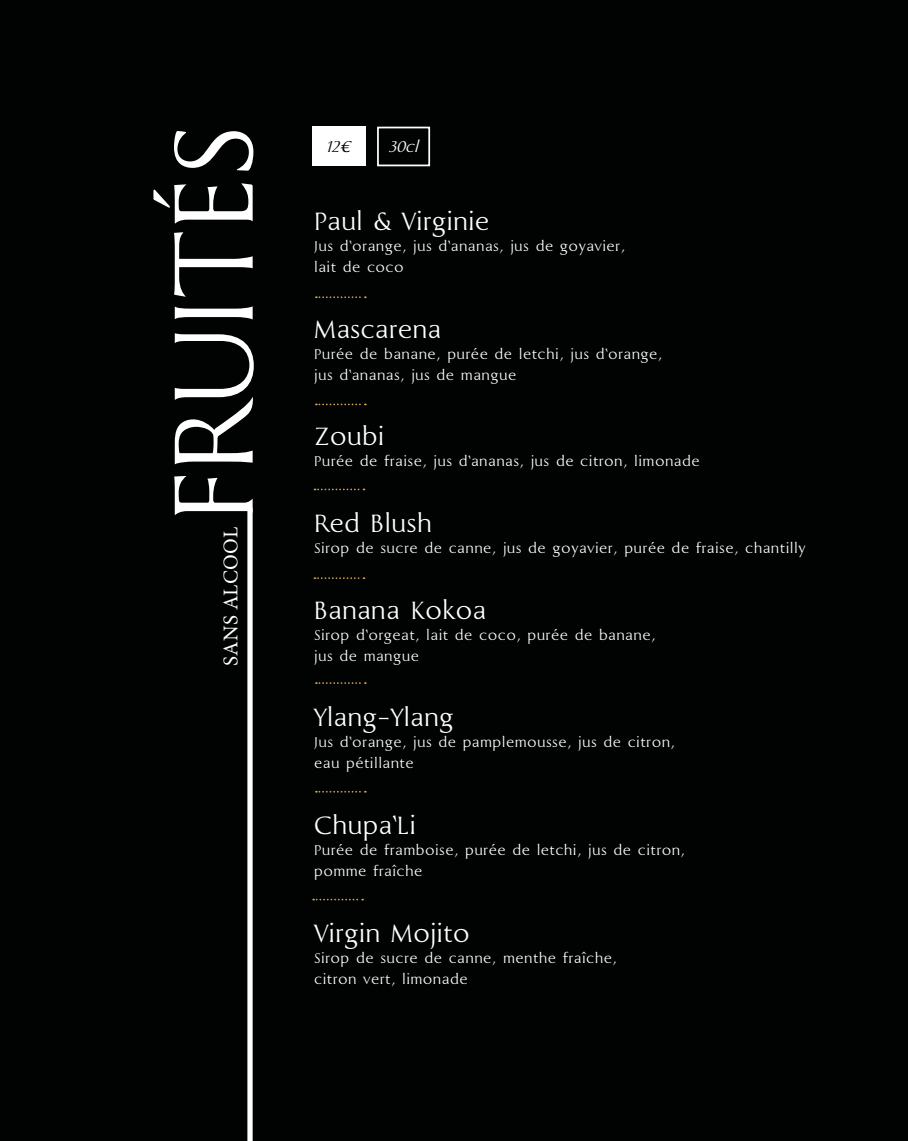
<style>
.page{position:relative;width:908px;height:1141px;background:#010202}
.page>*{position:absolute;margin:0;border:0;box-sizing:border-box;transform-origin:0 0}
.t1{font:126px "Legan";letter-spacing:-.01em;color:#fff}
.t2{font:28px "Legan";color:#fff}
.t3{font:21px "Minion Pro";letter-spacing:.01em;color:#fff}
.t4{font:italic 17.5px "Legan";color:#fff}
.t5{font:italic 17.5px "Legan";color:#000}
.t6{font:15.75px/21px "Legan";letter-spacing:.025em;color:#fff}
</style>
<div class="page">
<div style="left:247px;top:508px;width:6px;height:633px;background:#fff"></div>
<div style="left:312px;top:127px;width:54px;height:39px;background:#fff"></div>
<svg style="left:316px;top:296px;width:50px;height:2px"></svg>
<svg style="left:316px;top:404px;width:50px;height:1px"></svg>
<svg style="left:314px;top:489px;width:50px;height:1px"></svg>
<svg style="left:314px;top:577px;width:50px;height:2px"></svg>
<svg style="left:313px;top:899px;width:50px;height:1px"></svg>
<svg style="left:316px;top:682px;width:50px;height:2px"></svg>
<svg style="left:316px;top:791px;width:50px;height:2px"></svg>
<div style="left:377px;top:127px;width:53px;height:39px;border:2px solid #fff"></div>
<h1 class="t1" style="left:125px;top:523px;width:399px;rotate:-90deg">FRUITÉS</h1>
<p class="t5" style="left:326px;top:134px;width:34px">12€</p>
<h3 class="t3" style="left:217px;top:666px;width:141px;rotate:-90deg">SANS ALCOOL</h3>
<p class="t4" style="left:389px;top:134px;width:37px">30cl</p>
<h2 class="t2" style="left:314px;top:202px;width:177px">Paul &amp; Virginie</h2>
<p class="t6" style="left:314px;top:236px;width:312px">Jus d’orange, jus d’ananas, jus de goyavier, lait de coco</p>
<h2 class="t2" style="left:314px;top:309px;width:129px">Mascarena</h2>
<p class="t6" style="left:314px;top:343px;width:350px">Purée de banane, purée de letchi, jus d’orange, jus d’ananas, jus de mangue</p>
<h2 class="t2" style="left:314px;top:417px;width:72px">Zoubi</h2>
<p class="t6" style="left:314px;top:451px;width:387px">Purée de fraise, jus d’ananas, jus de citron, limonade</p>
<h2 class="t2" style="left:314px;top:504px;width:119px">Red Blush</h2>
<p class="t6" style="left:314px;top:538px;width:493px">Sirop de sucre de canne, jus de goyavier, purée de fraise, chantilly</p>
<h2 class="t2" style="left:314px;top:590px;width:174px">Banana Kokoa</h2>
<p class="t6" style="left:314px;top:624px;width:343px">Sirop d’orgeat, lait de coco, purée de banane, jus de mangue</p>
<h2 class="t2" style="left:314px;top:698px;width:141px">Ylang-Ylang</h2>
<p class="t6" style="left:314px;top:732px;width:362px">Jus d’orange, jus de pamplemousse, jus de citron, eau pétillante</p>
<h2 class="t2" style="left:314px;top:806px;width:104px">Chupa’Li</h2>
<p class="t6" style="left:314px;top:840px;width:372px">Purée de framboise, purée de letchi, jus de citron, pomme fraîche</p>
<h2 class="t2" style="left:314px;top:913px;width:157px">Virgin Mojito</h2>
<p class="t6" style="left:314px;top:947px;width:304px">Sirop de sucre de canne, menthe fraîche, citron vert, limonade</p>
</div>
